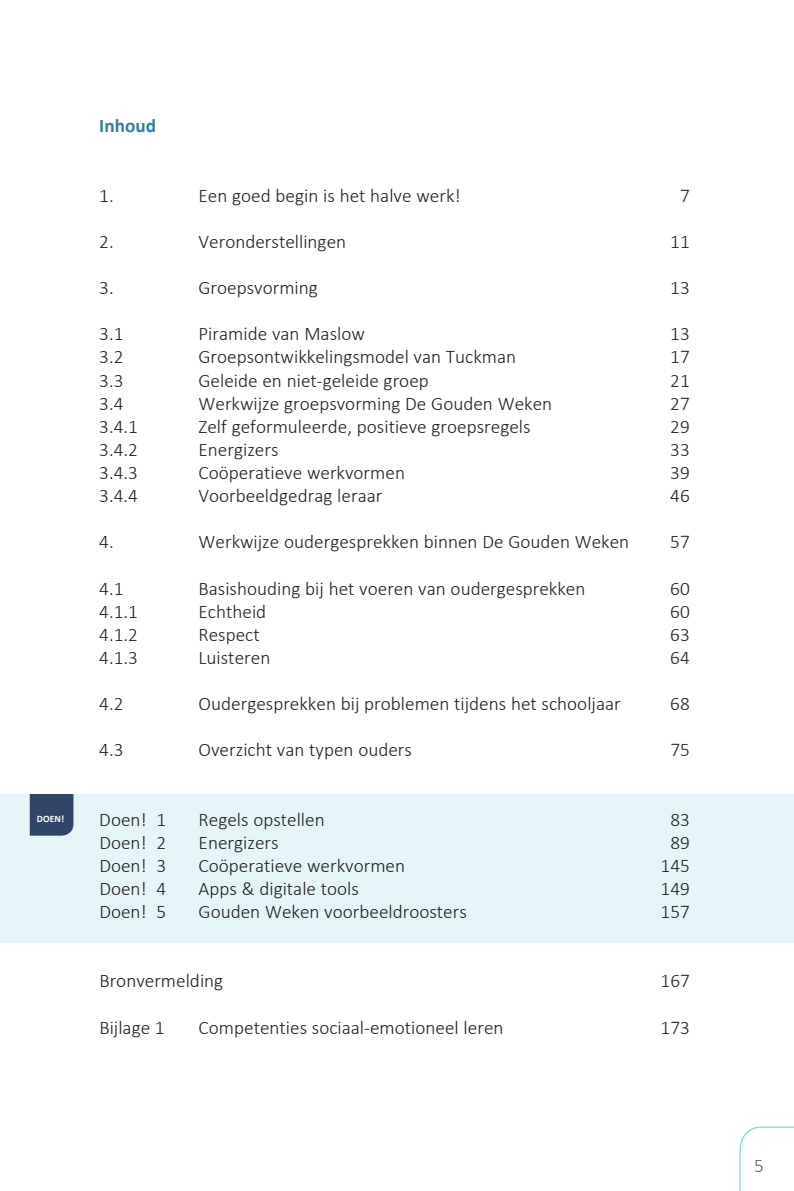
<style>
.page{position:relative;width:794px;height:1191px;background:#fff}
.page>*{position:absolute;margin:0;border:0;box-sizing:border-box;transform-origin:0 0}
.t1{font:300 19.25px "Calibri";color:#231f20}
.t2{font:700 19.25px "Calibri";color:#2d7fa5}
.t3{font:300 19.25px "Calibri";color:#57585a}
.t4{font:700 9.8px "Calibri";color:#fff}
</style>
<div class="page">
<svg style="left:739px;top:1126px;width:55px;height:65px"></svg>
<div style="left:0;top:794px;width:794px;height:149px;background:#e5f5f8"></div>
<div style="left:30px;top:794px;width:43px;height:41px;background:#304567"></div>
<p class="t4" style="left:37px;top:811px;width:29px">DOEN!</p>
<p class="t2" style="left:99px;top:112px;width:58px">Inhoud</p>
<p class="t1" style="left:99px;top:183px;width:16px">1.</p>
<p class="t1" style="left:198px;top:183px;width:264px">Een goed begin is het halve werk!</p>
<p class="t1" style="left:680px;top:183px;width:11px">7</p>
<p class="t1" style="left:99px;top:229px;width:16px">2.</p>
<p class="t1" style="left:198px;top:229px;width:149px">Veronderstellingen</p>
<p class="t1" style="left:670px;top:229px;width:21px">11</p>
<p class="t1" style="left:99px;top:276px;width:16px">3.</p>
<p class="t1" style="left:198px;top:276px;width:121px">Groepsvorming</p>
<p class="t1" style="left:670px;top:276px;width:21px">13</p>
<p class="t1" style="left:99px;top:322px;width:26px">3.1</p>
<p class="t1" style="left:198px;top:322px;width:168px">Piramide van Maslow</p>
<p class="t1" style="left:670px;top:322px;width:21px">13</p>
<p class="t1" style="left:99px;top:345px;width:26px">3.2</p>
<p class="t1" style="left:198px;top:345px;width:319px">Groepsontwikkelingsmodel van Tuckman</p>
<p class="t1" style="left:670px;top:345px;width:21px">17</p>
<p class="t1" style="left:99px;top:368px;width:26px">3.3</p>
<p class="t1" style="left:198px;top:368px;width:232px">Geleide en niet-geleide groep</p>
<p class="t1" style="left:670px;top:368px;width:21px">21</p>
<p class="t1" style="left:99px;top:391px;width:26px">3.4</p>
<p class="t1" style="left:198px;top:391px;width:355px">Werkwijze groepsvorming De Gouden Weken</p>
<p class="t1" style="left:670px;top:391px;width:21px">27</p>
<p class="t1" style="left:99px;top:414px;width:40px">3.4.1</p>
<p class="t1" style="left:198px;top:414px;width:333px">Zelf geformuleerde, positieve groepsregels</p>
<p class="t1" style="left:670px;top:414px;width:21px">29</p>
<p class="t1" style="left:99px;top:437px;width:40px">3.4.2</p>
<p class="t1" style="left:198px;top:437px;width:82px">Energizers</p>
<p class="t1" style="left:670px;top:437px;width:21px">33</p>
<p class="t1" style="left:99px;top:460px;width:40px">3.4.3</p>
<p class="t1" style="left:198px;top:460px;width:208px">Coöperatieve werkvormen</p>
<p class="t1" style="left:670px;top:460px;width:21px">39</p>
<p class="t1" style="left:99px;top:484px;width:40px">3.4.4</p>
<p class="t1" style="left:198px;top:484px;width:185px">Voorbeeldgedrag leraar</p>
<p class="t1" style="left:670px;top:484px;width:21px">46</p>
<p class="t1" style="left:99px;top:530px;width:16px">4.</p>
<p class="t1" style="left:198px;top:530px;width:432px">Werkwijze oudergesprekken binnen De Gouden Weken</p>
<p class="t1" style="left:670px;top:530px;width:21px">57</p>
<p class="t1" style="left:99px;top:576px;width:26px">4.1</p>
<p class="t1" style="left:198px;top:576px;width:388px">Basishouding bij het voeren van oudergesprekken</p>
<p class="t1" style="left:670px;top:576px;width:21px">60</p>
<p class="t1" style="left:99px;top:599px;width:40px">4.1.1</p>
<p class="t1" style="left:198px;top:599px;width:69px">Echtheid</p>
<p class="t1" style="left:670px;top:599px;width:21px">60</p>
<p class="t1" style="left:99px;top:622px;width:40px">4.1.2</p>
<p class="t1" style="left:198px;top:622px;width:63px">Respect</p>
<p class="t1" style="left:670px;top:622px;width:21px">63</p>
<p class="t1" style="left:99px;top:645px;width:40px">4.1.3</p>
<p class="t1" style="left:198px;top:645px;width:73px">Luisteren</p>
<p class="t1" style="left:670px;top:645px;width:21px">64</p>
<p class="t1" style="left:99px;top:691px;width:26px">4.2</p>
<p class="t1" style="left:198px;top:691px;width:424px">Oudergesprekken bij problemen tijdens het schooljaar</p>
<p class="t1" style="left:670px;top:691px;width:21px">68</p>
<p class="t1" style="left:99px;top:738px;width:26px">4.3</p>
<p class="t1" style="left:198px;top:738px;width:215px">Overzicht van typen ouders</p>
<p class="t1" style="left:670px;top:738px;width:21px">75</p>
<p class="t1" style="left:99px;top:807px;width:68px">Doen! 1</p>
<p class="t1" style="left:199px;top:807px;width:128px">Regels opstellen</p>
<p class="t1" style="left:670px;top:807px;width:21px">83</p>
<p class="t1" style="left:99px;top:830px;width:68px">Doen! 2</p>
<p class="t1" style="left:199px;top:830px;width:82px">Energizers</p>
<p class="t1" style="left:670px;top:830px;width:21px">89</p>
<p class="t1" style="left:99px;top:853px;width:68px">Doen! 3</p>
<p class="t1" style="left:199px;top:853px;width:208px">Coöperatieve werkvormen</p>
<p class="t1" style="left:660px;top:853px;width:31px">145</p>
<p class="t1" style="left:99px;top:876px;width:68px">Doen! 4</p>
<p class="t1" style="left:199px;top:876px;width:162px">Apps &amp; digitale tools</p>
<p class="t1" style="left:660px;top:876px;width:31px">149</p>
<p class="t1" style="left:99px;top:899px;width:68px">Doen! 5</p>
<p class="t1" style="left:199px;top:899px;width:270px">Gouden Weken voorbeeldroosters</p>
<p class="t1" style="left:660px;top:899px;width:31px">157</p>
<p class="t1" style="left:99px;top:969px;width:125px">Bronvermelding</p>
<p class="t1" style="left:660px;top:969px;width:31px">167</p>
<p class="t1" style="left:99px;top:1015px;width:67px">Bijlage 1</p>
<p class="t1" style="left:199px;top:1015px;width:306px">Competenties sociaal-emotioneel leren</p>
<p class="t1" style="left:660px;top:1015px;width:31px">173</p>
<p class="t3" style="left:754px;top:1154px;width:11px">5</p>
</div>
